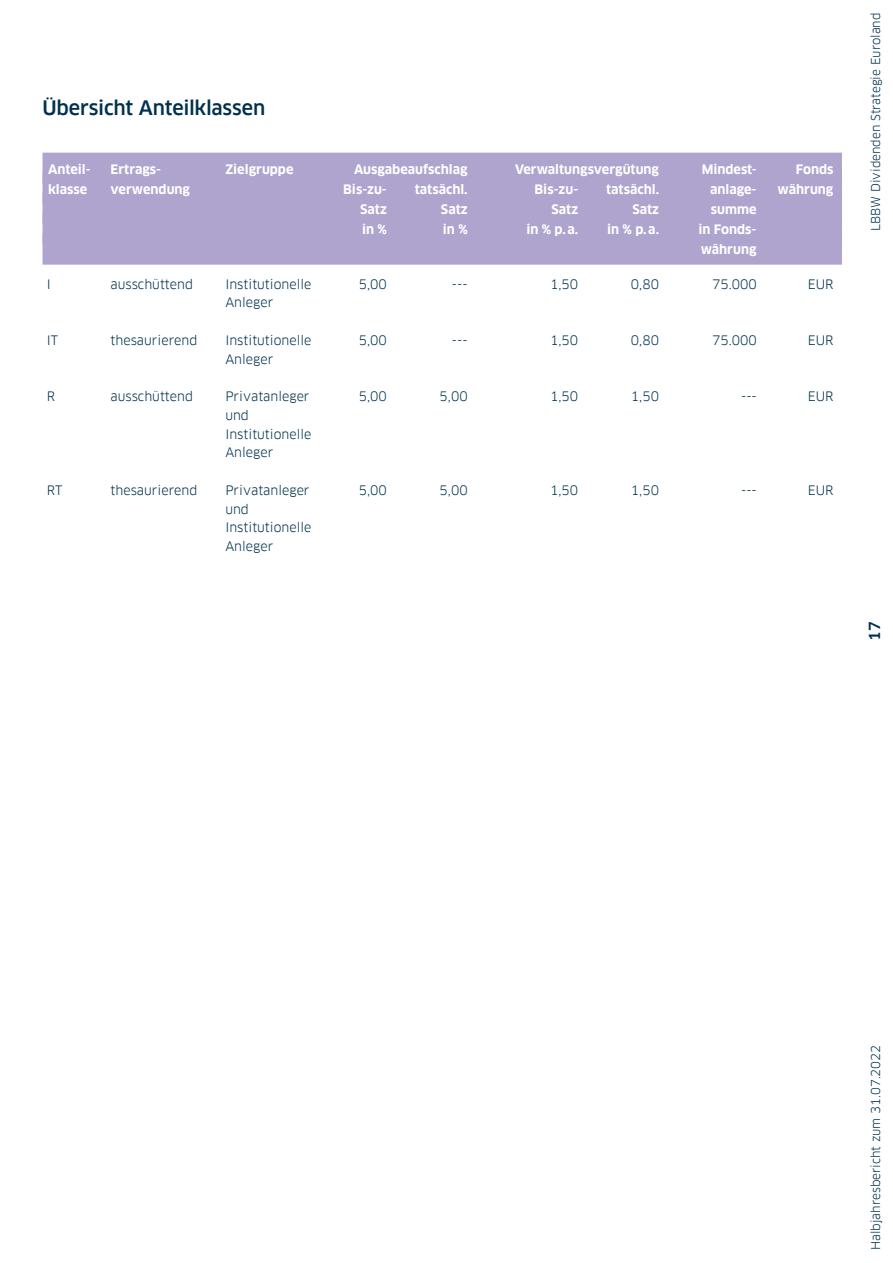
<style>
.page{position:relative;width:893px;height:1263px;background:#fff}
.page>*{position:absolute;margin:0;border:0;box-sizing:border-box;transform-origin:0 0}
.t1{font:500 19.5px "Clanfor LBBW";letter-spacing:-.01em;color:#00314e}
.t2{font:500 15px "Clanfor LBBW";color:#00314e}
.t3{font:12.75px/18.8px "Clanfor LBBW";color:#00314e}
.t4{font:700 12.75px/20.1px "Clanfor LBBW";color:#fff}
.t5{font:12px "Clanfor LBBW";color:#00314e}
</style>
<div class="page">
<div style="left:43px;top:153px;width:799px;height:31px;background:#aea4cd"></div>
<div style="left:43px;top:173px;width:799px;height:31px;background:#aea4cd"></div>
<div style="left:43px;top:193px;width:799px;height:31px;background:#aea4cd"></div>
<div style="left:43px;top:213px;width:799px;height:31px;background:#aea4cd"></div>
<div style="left:43px;top:233px;width:799px;height:32px;background:#aea4cd"></div>
<h1 class="t1" style="left:43px;top:96px;width:224px">Übersicht Anteilklassen</h1>
<p class="t4" style="left:48px;top:159px;width:44px">Anteil-</p>
<p class="t4" style="left:111px;top:159px;width:52px">Ertrags-</p>
<p class="t4" style="left:225px;top:159px;width:70px">Zielgruppe</p>
<p class="t4" style="left:354px;top:159px;width:115px">Ausgabeaufschlag</p>
<p class="t4" style="left:515px;top:159px;width:146px">Verwaltungsvergütung</p>
<p class="t4" style="left:702px;top:159px;width:57px">Mindest-</p>
<p class="t4" style="left:796px;top:159px;width:39px">Fonds</p>
<p class="t4" style="left:48px;top:179px;width:41px">klasse</p>
<p class="t4" style="left:111px;top:179px;width:81px">verwendung</p>
<p class="t4" style="left:343px;top:179px;width:45px">Bis-zu-</p>
<p class="t4" style="left:415px;top:179px;width:55px">tatsächl.</p>
<p class="t4" style="left:534px;top:179px;width:45px">Bis-zu-</p>
<p class="t4" style="left:606px;top:179px;width:55px">tatsächl.</p>
<p class="t4" style="left:710px;top:179px;width:48px">anlage-</p>
<p class="t4" style="left:778px;top:179px;width:57px">währung</p>
<p class="t4" style="left:360px;top:199px;width:28px">Satz</p>
<p class="t4" style="left:441px;top:199px;width:28px">Satz</p>
<p class="t4" style="left:551px;top:199px;width:28px">Satz</p>
<p class="t4" style="left:632px;top:199px;width:28px">Satz</p>
<p class="t4" style="left:711px;top:199px;width:47px">summe</p>
<p class="t4" style="left:362px;top:219px;width:26px">in %</p>
<p class="t4" style="left:443px;top:219px;width:26px">in %</p>
<p class="t4" style="left:526px;top:219px;width:53px">in % p.a.</p>
<p class="t4" style="left:607px;top:219px;width:53px">in % p.a.</p>
<p class="t4" style="left:698px;top:219px;width:60px">in Fonds&shy;währung</p>
<p class="t3" style="left:47px;top:274px;width:6px">I</p>
<p class="t3" style="left:111px;top:274px;width:84px">ausschüttend</p>
<p class="t3" style="left:225px;top:274px;width:88px">Institutionelle</p>
<p class="t3" style="left:359px;top:274px;width:30px">5,00</p>
<p class="t3" style="left:452px;top:274px;width:17px">---</p>
<p class="t3" style="left:550px;top:274px;width:30px">1,50</p>
<p class="t3" style="left:631px;top:274px;width:30px">0,80</p>
<p class="t3" style="left:712px;top:274px;width:46px">75.000</p>
<p class="t3" style="left:808px;top:274px;width:27px">EUR</p>
<p class="t3" style="left:225px;top:293px;width:49px">Anleger</p>
<p class="t3" style="left:47px;top:331px;width:13px">IT</p>
<p class="t3" style="left:111px;top:331px;width:88px">thesaurierend</p>
<p class="t3" style="left:225px;top:331px;width:88px">Institutionelle</p>
<p class="t3" style="left:359px;top:331px;width:30px">5,00</p>
<p class="t3" style="left:452px;top:331px;width:17px">---</p>
<p class="t3" style="left:550px;top:331px;width:30px">1,50</p>
<p class="t3" style="left:631px;top:331px;width:30px">0,80</p>
<p class="t3" style="left:712px;top:331px;width:46px">75.000</p>
<p class="t3" style="left:808px;top:331px;width:27px">EUR</p>
<p class="t3" style="left:225px;top:349px;width:49px">Anleger</p>
<p class="t3" style="left:47px;top:387px;width:10px">R</p>
<p class="t3" style="left:111px;top:387px;width:84px">ausschüttend</p>
<p class="t3" style="left:225px;top:387px;width:86px">Privatanleger</p>
<p class="t3" style="left:359px;top:387px;width:30px">5,00</p>
<p class="t3" style="left:440px;top:387px;width:30px">5,00</p>
<p class="t3" style="left:550px;top:387px;width:30px">1,50</p>
<p class="t3" style="left:631px;top:387px;width:30px">1,50</p>
<p class="t3" style="left:741px;top:387px;width:17px">---</p>
<p class="t3" style="left:808px;top:387px;width:27px">EUR</p>
<p class="t3" style="left:225px;top:406px;width:88px">und<br>Institutionelle<br>Anleger</p>
<p class="t3" style="left:47px;top:481px;width:17px">RT</p>
<p class="t3" style="left:111px;top:481px;width:88px">thesaurierend</p>
<p class="t3" style="left:225px;top:481px;width:86px">Privatanleger</p>
<p class="t3" style="left:359px;top:481px;width:30px">5,00</p>
<p class="t3" style="left:440px;top:481px;width:30px">5,00</p>
<p class="t3" style="left:550px;top:481px;width:30px">1,50</p>
<p class="t3" style="left:631px;top:481px;width:30px">1,50</p>
<p class="t3" style="left:741px;top:481px;width:17px">---</p>
<p class="t3" style="left:808px;top:481px;width:27px">EUR</p>
<p class="t3" style="left:225px;top:499px;width:88px">und<br>Institutionelle<br>Anleger</p>
<p class="t5" style="left:869px;top:231px;width:220px;rotate:-90deg">LBBW Dividenden Strategie Euroland</p>
<p class="t2" style="left:866px;top:641px;width:21px;rotate:-90deg">17</p>
<p class="t5" style="left:869px;top:1250px;width:207px;rotate:-90deg">Halbjahresbericht zum 31.07.2022</p>
</div>
